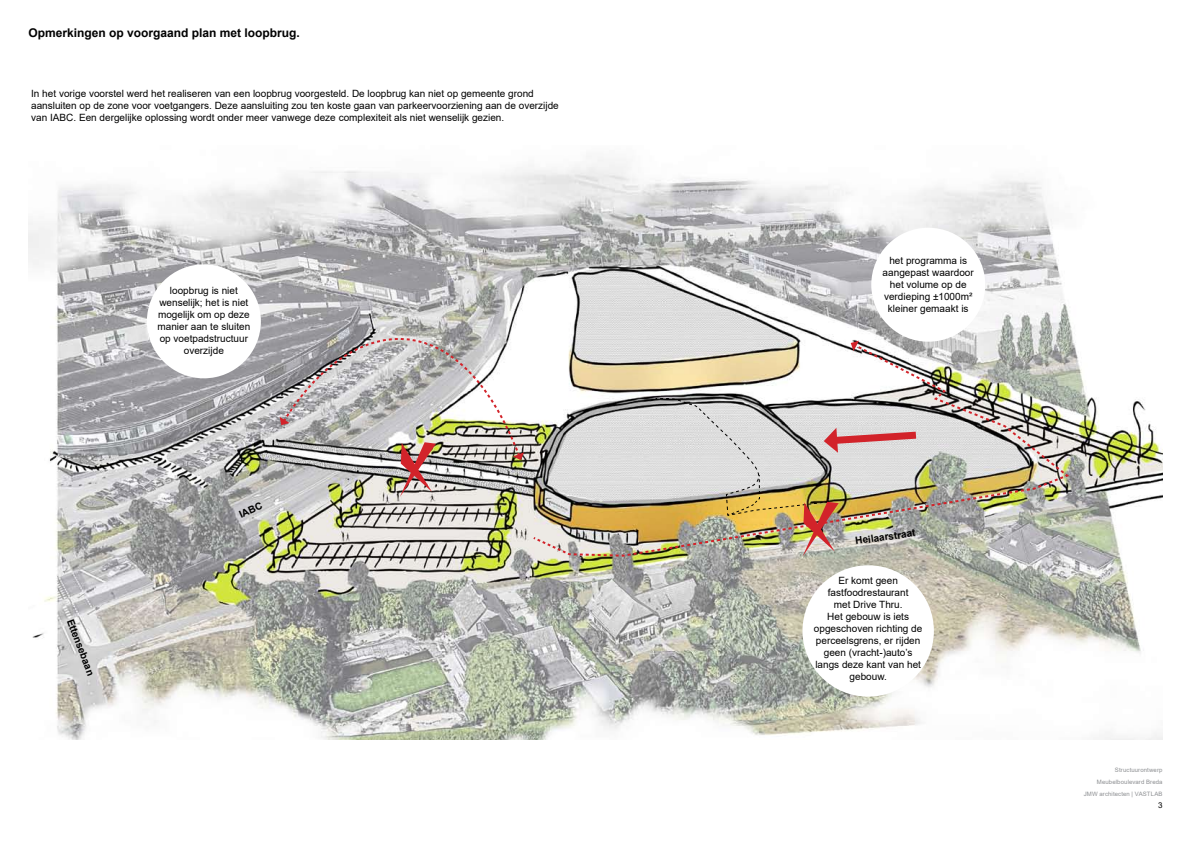
<style>
.page{position:relative;width:1191px;height:842px;background:#fff}
.page>*{position:absolute;margin:0;border:0;box-sizing:border-box;transform-origin:0 0}
.t1{font:700 12px "Arial";color:#000}
.t2{font:10px/12px "Arial";color:#000;text-align:center}
.t3{font:700 10px "Arial";color:#000}
.t4{font:6px/12px "Arial";letter-spacing:.02em;color:#8d8f92;text-align:right}
</style>
<div class="page">
<img style="left:28px;top:159px;width:1134px;height:581px">
<svg style="left:280px;top:300px;width:244px;height:197px;background:#b9b5b2"></svg>
<div style="left:147px;top:264px;width:114px;height:114px;background:#fff;border-radius:50%"></div>
<div style="left:871px;top:228px;width:114px;height:114px;background:#fff;border-radius:50%"></div>
<img style="left:535px;top:341px;width:532px;height:217px">
<div style="left:802px;top:565px;width:132px;height:132px;background:#fff;border-radius:50%"></div>
<p class="t1" style="left:28px;top:24px;width:273px">Opmerkingen op voorgaand plan met loopbrug.</p>
<p class="t2" style="left:31px;top:87px;width:529px;text-align:left">In het vorige voorstel werd het realiseren van een loopbrug voorgesteld. De loopbrug kan niet op gemeente grond aansluiten op de zone voor voetgangers. Deze aansluiting zou ten koste gaan van parkeervoorziening aan de overzijde van IABC. Een dergelijke oplossing wordt onder meer vanwege deze complexiteit als niet wenselijk gezien.</p>
<p class="t2" style="left:157px;top:285px;width:94px">loopbrug is niet wenselijk; het is niet mogelijk om op deze manier aan te sluiten op voetpadstructuur overzijde</p>
<p class="t3" style="left:77px;top:617px;width:61px;rotate:69deg">Ettensebaan</p>
<p class="t3" style="left:237px;top:509px;width:26px;rotate:-24deg">IABC</p>
<p class="t2" style="left:882px;top:254px;width:93px">het programma is aangepast waardoor het volume op de verdieping ±1000m² kleiner gemaakt is</p>
<p class="t3" style="left:854px;top:534px;width:62px;rotate:-8deg">Heilaarstraat</p>
<p class="t2" style="left:814px;top:574px;width:110px">Er komt geen fastfoodrestaurant<br>met Drive Thru.<br>Het gebouw is iets opgeschoven richting de perceelsgrens, er rijden geen (vracht-)auto’s langs deze kant van het gebouw.</p>
<p class="t4" style="left:1083px;top:764px;width:80px">Structuurontwerp<br>Meubelboulevard Breda<br>JMW architecten | VASTLAB</p>
</div>
